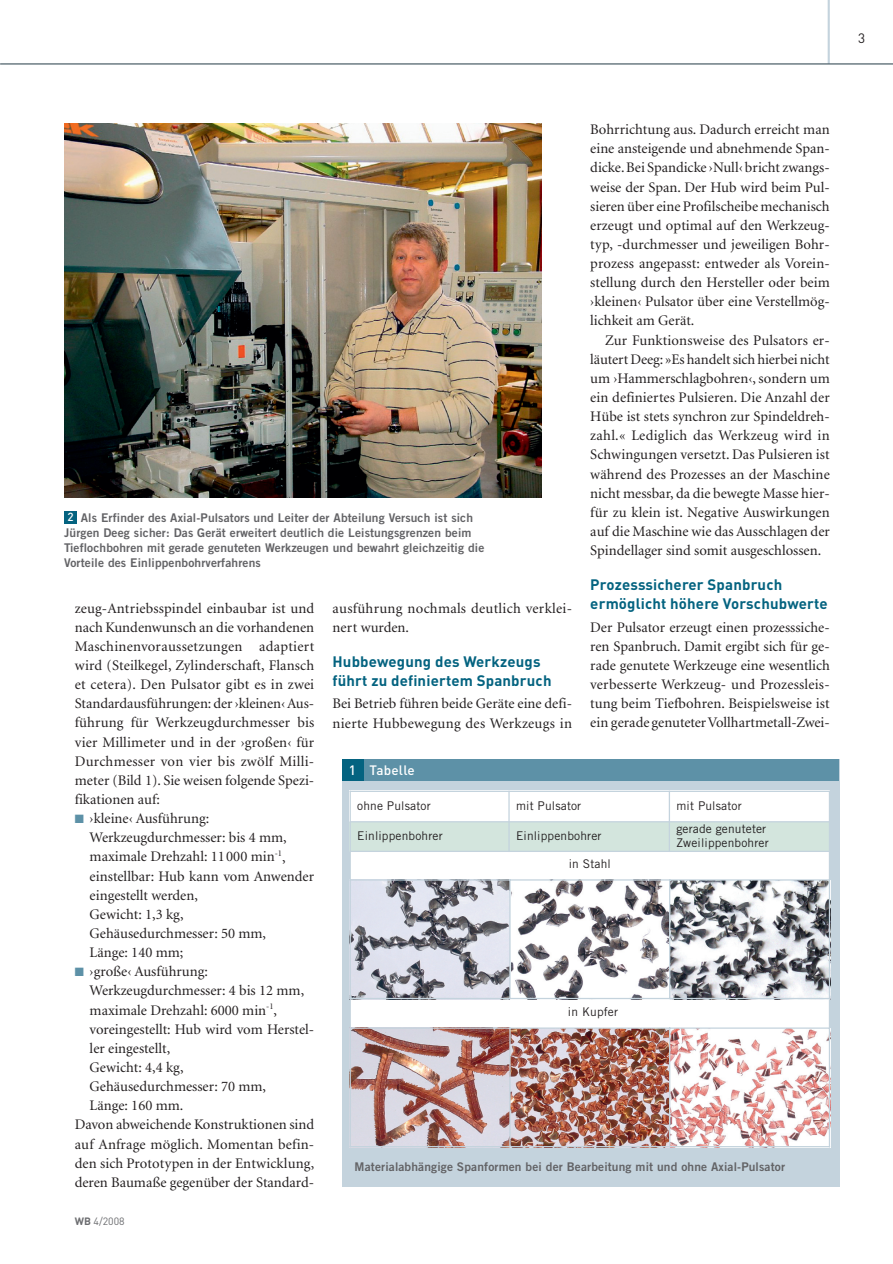
<style>
.page{position:relative;width:893px;height:1264px;background:#fff}
.page>*{position:absolute;margin:0;border:0;box-sizing:border-box;transform-origin:0 0}
.t1{font:700 15px/19.2px "DIN";letter-spacing:.01em;color:#046380}
.t2{font:14.7px/19.2px "Minion";color:#231f20;text-align:justify}
.t3{font:14.7px/19.2px "Minion";letter-spacing:.02em;color:#231f20}
.t4{font:500 13.5px "DIN";letter-spacing:.015em;color:#fff}
.t5{font:13.5px "DIN";color:#231f20}
.t6{font:12px/14.9px "Trade Gothic Bold Two";letter-spacing:.01em;color:#636366}
.t7{font:12px/13.5px "Trade Gothic";letter-spacing:.01em;color:#231f20}
.t8{font:500 11.7px "DIN";color:#fff}
.t9{font:10.5px "DIN";color:#6c6d70}
.s1{color:#5d91a7}
.s2{font-weight:700}
</style>
<div class="page">
<img style="left:0;top:0;width:893px;height:1187px">
<p class="t5" style="left:858px;top:34px;width:9px">3</p>
<p class="t2" style="left:590px;top:121px;width:241px">Bohrrichtung aus. Dadurch erreicht man eine ansteigende und abnehmende Span&shy;dicke. Bei Spandicke ›Null‹ bricht zwangs&shy;weise der Span. Der Hub wird beim Pul&shy;sieren über eine Profilscheibe mechanisch erzeugt und optimal auf den Werkzeug&shy;typ, -durchmesser und jeweiligen Bohr&shy;prozess angepasst: entweder als Vorein&shy;stellung durch den Hersteller oder beim ›kleinen‹ Pulsator über eine Verstellmög&shy;lichkeit am Gerät.</p>
<p class="t2" style="left:590px;top:331px;width:241px;text-indent:15px">Zur Funktionsweise des Pulsators er&shy;läutert Deeg: »Es handelt sich hierbei nicht um ›Hammerschlagbohren‹, sondern um ein definiertes Pulsieren. Die Anzahl der Hübe ist stets synchron zur Spindeldreh&shy;zahl.« Lediglich das Werkzeug wird in Schwingungen versetzt. Das Pulsieren ist während des Prozesses an der Maschine nicht messbar, da die bewegte Masse hier&shy;für zu klein ist. Negative Auswirkungen auf die Maschine wie das Ausschlagen der Spindellager sind somit ausgeschlossen.</p>
<p class="t1" style="left:590px;top:577px;width:239px">Prozesssicherer Spanbruch ermöglicht höhere Vorschubwerte</p>
<p class="t2" style="left:590px;top:618px;width:241px">Der Pulsator erzeugt einen prozesssiche&shy;ren Spanbruch. Damit ergibt sich für ge&shy;rade genutete Werkzeuge eine wesentlich verbesserte Werkzeug- und Prozessleis&shy;tung beim Tiefbohren. Beispielsweise ist ein gerade genuteter Vollhartmetall-Zwei-</p>
<p class="t8" style="left:67px;top:513px;width:8px">2</p>
<p class="t6" style="left:64px;top:511px;width:422px;text-indent:17px">Als Erfinder des Axial-Pulsators und Leiter der Abteilung Versuch ist sich Jürgen Deeg sicher: Das Gerät erweitert deutlich die Leistungsgrenzen beim Tieflochbohren mit gerade genuteten Werkzeugen und bewahrt gleichzeitig die Vorteile des Einlippenbohrverfahrens</p>
<p class="t3" style="left:332px;top:599px;width:241px">ausführung nochmals deutlich verklei&shy;nert wurden.</p>
<p class="t1" style="left:332px;top:653px;width:220px">Hubbewegung des Werkzeugs führt zu definiertem Spanbruch</p>
<p class="t2" style="left:332px;top:695px;width:241px">Bei Betrieb führen beide Geräte eine defi&shy;nierte Hubbewegung des Werkzeugs in</p>
<p class="t2" style="left:75px;top:599px;width:241px">zeug-Antriebsspindel einbaubar ist und nach Kundenwunsch an die vorhandenen Maschinenvoraussetzungen adaptiert wird (Steilkegel, Zylinderschaft, Flansch et cetera). Den Pulsator gibt es in zwei Standardausführungen: der ›kleinen‹ Aus&shy;führung für Werkzeugdurchmesser bis vier Millimeter und in der ›großen‹ für Durchmesser von vier bis zwölf Milli&shy;meter (Bild 1). Sie weisen folgende Spezi&shy;fikationen auf:</p>
<p class="t2" style="left:90px;top:810px;width:226px;text-align:left;text-indent:-15px"><span class="s1">■</span> ›kleine‹ Ausführung:<br>Werkzeugdurchmesser: bis 4 mm, maximale Drehzahl: 11000 min<sup>-1</sup>, einstellbar: Hub kann vom Anwender eingestellt werden,<br>Gewicht: 1,3 kg,<br>Gehäusedurchmesser: 50 mm,<br>Länge: 140 mm;</p>
<p class="t2" style="left:75px;top:963px;width:135px"><span class="s1">■</span> ›große‹ Ausführung:</p>
<p class="t2" style="left:90px;top:982px;width:216px">Werkzeugdurchmesser: 4 bis 12 mm,</p>
<p class="t2" style="left:90px;top:1001px;width:189px">maximale Drehzahl: 6000 min<sup>-1</sup>,</p>
<p class="t2" style="left:90px;top:1020px;width:226px">voreingestellt: Hub wird vom Herstel-</p>
<p class="t2" style="left:90px;top:1039px;width:82px">ler eingestellt,</p>
<p class="t2" style="left:90px;top:1059px;width:95px">Gewicht: 4,4 kg,</p>
<p class="t2" style="left:90px;top:1078px;width:178px">Gehäusedurchmesser: 70 mm,</p>
<p class="t2" style="left:90px;top:1097px;width:95px">Länge: 160 mm.</p>
<p class="t2" style="left:75px;top:1116px;width:241px">Davon abweichende Konstruktionen sind</p>
<p class="t2" style="left:75px;top:1135px;width:241px">auf Anfrage möglich. Momentan befin-</p>
<p class="t2" style="left:75px;top:1154px;width:241px">den sich Prototypen in der Entwicklung,</p>
<p class="t2" style="left:75px;top:1173px;width:241px">deren Baumaße gegenüber der Standard-</p>
<p class="t4" style="left:349px;top:765px;width:67px">1 Tabelle</p>
<p class="t7" style="left:357px;top:799px;width:75px">ohne Pulsator</p>
<p class="t7" style="left:516px;top:799px;width:67px">mit Pulsator</p>
<p class="t7" style="left:676px;top:799px;width:67px">mit Pulsator</p>
<p class="t7" style="left:357px;top:829px;width:87px">Einlippenbohrer</p>
<p class="t7" style="left:516px;top:829px;width:87px">Einlippenbohrer</p>
<p class="t7" style="left:676px;top:823px;width:94px">gerade genuteter<br>Zweilippenbohrer</p>
<p class="t7" style="left:569px;top:858px;width:44px">in Stahl</p>
<p class="t7" style="left:568px;top:1006px;width:52px">in Kupfer</p>
<p class="t6" style="left:355px;top:1160px;width:432px">Materialabhängige Spanformen bei der Bearbeitung mit und ohne Axial-Pulsator</p>
<p class="t9" style="left:75px;top:1217px;width:51px"><span class="s2">WB</span> 4/2008</p>
</div>
